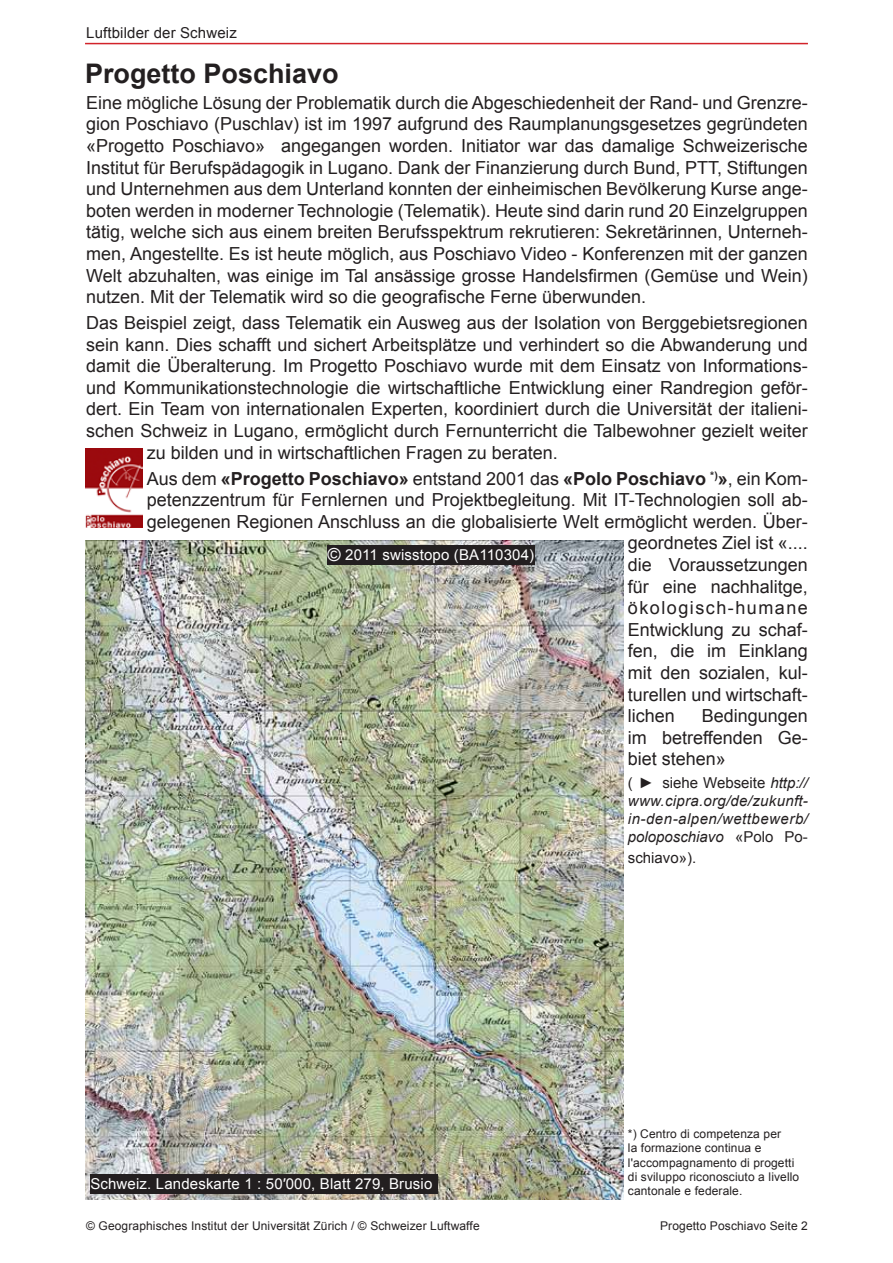
<style>
.page{position:relative;width:893px;height:1263px;background:#fff}
.page>*{position:absolute;margin:0;border:0;box-sizing:border-box;transform-origin:0 0}
.t1{font:700 27px "Arial";color:#231f20}
.t2{font:18px/21.6px "Arial";color:#231f20;text-align:justify}
.t3{font:700 18px "Arial";color:#231f20}
.t4{font:18px "Arial";letter-spacing:.085em;color:#231f20}
.t5{font:italic 15px/18px "Arial";letter-spacing:.02em;color:#231f20;text-align:justify}
.t6{font:15px "Arial";letter-spacing:.01em;color:#fff}
.t7{font:15px "Arial";letter-spacing:.01em;color:#231f20}
.t8{font:12px/14.4px "Arial";letter-spacing:.01em;color:#231f20}
.s1{font-weight:400}
.s2{font-size:18px}
.s3{font-style:normal}
</style>
<div class="page">
<hr style="left:85px;top:43px;width:723px;height:1px;background:#d2232a">
<img style="left:85px;top:449px;width:57px;height:78px">
<img style="left:85px;top:540px;width:539px;height:659px">
<div style="left:327px;top:545px;width:208px;height:19px;background:#231f20"></div>
<div style="left:90px;top:1175px;width:348px;height:19px;background:#231f20"></div>
<p class="t7" style="left:86px;top:22px;width:152px">Luftbilder der Schweiz</p>
<h1 class="t1" style="left:85px;top:56px;width:255px">Progetto Poschiavo</h1>
<p class="t2" style="left:86px;top:92px;width:723px">Eine mögliche Lösung der Problematik durch die Abgeschiedenheit der Rand- und Grenzre&shy;gion Poschiavo (Puschlav) ist im 1997 aufgrund des Raumplanungsgesetzes gegründeten «Progetto Poschiavo» angegangen worden. Initiator war das damalige Schweizerische Institut für Berufspädagogik in Lugano. Dank der Finanzierung durch Bund, PTT, Stiftungen und Unternehmen aus dem Unterland konnten der einheimischen Bevölkerung Kurse ange&shy;boten werden in moderner Technologie (Telematik). Heute sind darin rund 20 Einzelgruppen tätig, welche sich aus einem breiten Berufsspektrum rekrutieren: Sekretärinnen, Unterneh&shy;men, Angestellte. Es ist heute möglich, aus Poschiavo Video - Konferenzen mit der ganzen Welt abzuhalten, was einige im Tal ansässige grosse Handelsfirmen (Gemüse und Wein) nutzen. Mit der Telematik wird so die geografische Ferne überwunden.</p>
<p class="t2" style="left:86px;top:312px;width:723px">Das Beispiel zeigt, dass Telematik ein Ausweg aus der Isolation von Berggebietsregionen</p>
<p class="t2" style="left:86px;top:334px;width:723px">sein kann. Dies schafft und sichert Arbeitsplätze und verhindert so die Abwanderung und</p>
<p class="t2" style="left:86px;top:355px;width:723px">damit die Überalterung. Im Progetto Poschiavo wurde mit dem Einsatz von Informations-</p>
<p class="t2" style="left:86px;top:377px;width:723px">und Kommunikationstechnologie die wirtschaftliche Entwicklung einer Randregion geför-</p>
<p class="t2" style="left:86px;top:398px;width:723px">dert. Ein Team von internationalen Experten, koordiniert durch die Universität der italieni-</p>
<p class="t2" style="left:86px;top:420px;width:723px">schen Schweiz in Lugano, ermöglicht durch Fernunterricht die Talbewohner gezielt weiter</p>
<p class="t2" style="left:147px;top:442px;width:413px">zu bilden und in wirtschaftlichen Fragen zu beraten.</p>
<p class="t3" style="left:147px;top:466px;width:663px"><span class="s1">Aus dem</span> «Progetto Poschiavo» <span class="s1">entstand 2001 das</span> «Polo Poschiavo <sup>*)</sup>»<span class="s1">, ein Kom-</span></p>
<p class="t2" style="left:147px;top:489px;width:663px">petenzzentrum für Fernlernen und Projektbegleitung. Mit IT-Technologien soll ab-</p>
<p class="t2" style="left:147px;top:511px;width:663px">gelegenen Regionen Anschluss an die globalisierte Welt ermöglicht werden. Über-</p>
<p class="t2" style="left:628px;top:532px;width:181px">geordnetes Ziel ist «....</p>
<p class="t2" style="left:628px;top:554px;width:181px">die Voraussetzungen</p>
<p class="t2" style="left:628px;top:576px;width:181px">für eine nachhalitge,</p>
<p class="t4" style="left:628px;top:596px;width:181px">ökologisch-humane</p>
<p class="t2" style="left:628px;top:619px;width:181px">Entwicklung zu schaf-</p>
<p class="t2" style="left:628px;top:640px;width:181px">fen, die im Einklang</p>
<p class="t2" style="left:628px;top:662px;width:181px">mit den sozialen, kul-</p>
<p class="t2" style="left:628px;top:684px;width:181px">turellen und wirtschaft-</p>
<p class="t2" style="left:628px;top:705px;width:49px">lichen</p>
<p class="t6" style="left:327px;top:545px;width:208px"><span class="s2">©</span> 2011 swisstopo (BA110304)</p>
<p class="t2" style="left:628px;top:705px;width:181px;text-indent:74px">Bedingungen im betreffenden Ge&shy;biet stehen»</p>
<p class="t7" style="left:628px;top:773px;width:27px">( ►</p>
<p class="t5" style="left:628px;top:773px;width:182px;text-indent:35px"><span class="s3">siehe Webseite</span> http:// www.cipra.org/de/zukunft&shy;in-den-alpen/wettbewerb/ poloposchiavo <span class="s3">«Polo Po-</span></p>
<p class="t7" style="left:628px;top:848px;width:70px">schiavo»).</p>
<p class="t6" style="left:90px;top:1173px;width:344px">Schweiz. Landeskarte 1 : 50′000, Blatt 279, Brusio</p>
<p class="t8" style="left:628px;top:1126px;width:173px">*) Centro di competenza per<br>la formazione continua e l'accompagnamento di progetti di sviluppo riconosciuto a livello cantonale e federale.</p>
<p class="t8" style="left:86px;top:1219px;width:395px">© Geographisches Institut der Universität Zürich / © Schweizer Luftwaffe</p>
<p class="t8" style="left:660px;top:1219px;width:149px">Progetto Poschiavo Seite 2</p>
</div>
